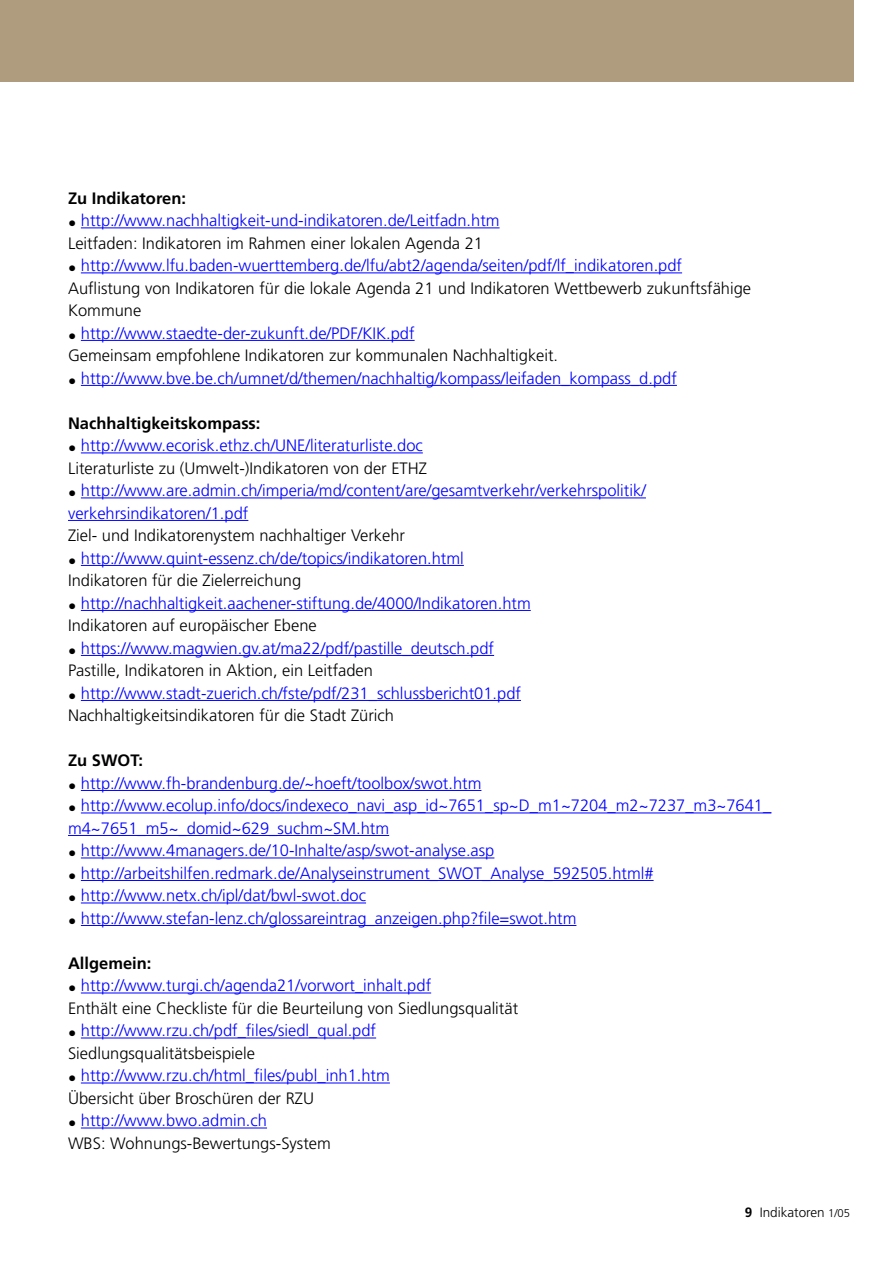
<style>
.page{position:relative;width:893px;height:1263px;background:#fff}
.page>*{position:absolute;margin:0;border:0;box-sizing:border-box;transform-origin:0 0}
.t1{font:300 16.5px/22.5px "Frutiger";color:#00f}
.t2{font:300 16.5px/22.5px "Frutiger";color:#000}
.t3{font:700 16.5px "Frutiger";color:#000}
.t4{font:300 13.5px "Frutiger";color:#000}
.s1{font-weight:400;color:#000}
.s2{color:#000}
.s3{font-weight:400}
.s4{color:#00f}
.s5{font-weight:700}
.s6{font-size:11.25px}
</style>
<div class="page">
<div style="left:0;top:0;width:853px;height:82px;background:#af9c7e"></div>
<hr style="left:81px;top:227px;width:419px;height:1px;background:#00f">
<hr style="left:81px;top:272px;width:601px;height:1px;background:#00f">
<hr style="left:81px;top:340px;width:334px;height:1px;background:#00f">
<hr style="left:81px;top:385px;width:596px;height:1px;background:#00f">
<hr style="left:81px;top:452px;width:342px;height:1px;background:#00f">
<hr style="left:81px;top:497px;width:565px;height:1px;background:#00f">
<hr style="left:68px;top:520px;width:180px;height:1px;background:#00f">
<hr style="left:81px;top:565px;width:383px;height:1px;background:#00f">
<hr style="left:81px;top:610px;width:450px;height:1px;background:#00f">
<hr style="left:81px;top:655px;width:413px;height:1px;background:#00f">
<hr style="left:81px;top:700px;width:440px;height:1px;background:#00f">
<hr style="left:81px;top:790px;width:400px;height:1px;background:#00f">
<hr style="left:81px;top:812px;width:690px;height:1px;background:#00f">
<hr style="left:68px;top:835px;width:321px;height:1px;background:#00f">
<hr style="left:81px;top:857px;width:413px;height:1px;background:#00f">
<hr style="left:81px;top:880px;width:573px;height:1px;background:#00f">
<hr style="left:81px;top:902px;width:285px;height:1px;background:#00f">
<hr style="left:81px;top:925px;width:495px;height:1px;background:#00f">
<hr style="left:81px;top:992px;width:350px;height:1px;background:#00f">
<hr style="left:81px;top:1037px;width:295px;height:1px;background:#00f">
<hr style="left:81px;top:1082px;width:309px;height:1px;background:#00f">
<hr style="left:81px;top:1127px;width:186px;height:1px;background:#00f">
<p class="t3" style="left:68px;top:188px;width:119px">Zu Indikatoren:</p>
<p class="t1" style="left:68px;top:210px;width:433px"><span class="s1">•</span> http://www.nachhaltigkeit-und-indikatoren.de/Leitfadn.htm<br><span class="s2">Leitfaden: Indikatoren im Rahmen einer lokalen Agenda 21</span></p>
<p class="t2" style="left:68px;top:255px;width:685px"><span class="s3">•</span> <span class="s4">http://www.lfu.baden-wuerttemberg.de/lfu/abt2/agenda/seiten/pdf/lf_indikatoren.pdf<br></span>Auflistung von Indikatoren für die lokale Agenda 21 und Indikatoren Wettbewerb zukunftsfähige<br>Kommune</p>
<p class="t2" style="left:68px;top:322px;width:492px"><span class="s3">•</span> <span class="s4">http://www.staedte-der-zukunft.de/PDF/KIK.pdf<br></span>Gemeinsam empfohlene Indikatoren zur kommunalen Nachhaltigkeit.</p>
<p class="t1" style="left:68px;top:367px;width:610px"><span class="s1">•</span> http://www.bve.be.ch/umnet/d/themen/nachhaltig/kompass/leifaden_kompass_d.pdf</p>
<p class="t3" style="left:68px;top:413px;width:194px">Nachhaltigkeitskompass:</p>
<p class="t1" style="left:68px;top:435px;width:361px"><span class="s1">•</span> http://www.ecorisk.ethz.ch/UNE/literaturliste.doc<br><span class="s2">Literaturliste zu (Umwelt-)Indikatoren von der ETHZ</span></p>
<p class="t1" style="left:68px;top:480px;width:579px"><span class="s1">•</span> http://www.are.admin.ch/imperia/md/content/are/gesamtverkehr/verkehrspolitik/ verkehrsindikatoren/1.pdf</p>
<p class="t2" style="left:68px;top:525px;width:339px">Ziel- und Indikatorenystem nachhaltiger Verkehr</p>
<p class="t1" style="left:68px;top:547px;width:397px"><span class="s1">•</span> http://www.quint-essenz.ch/de/topics/indikatoren.html<br><span class="s2">Indikatoren für die Zielerreichung</span></p>
<p class="t1" style="left:68px;top:592px;width:464px"><span class="s1">•</span> http://nachhaltigkeit.aachener-stiftung.de/4000/Indikatoren.htm<br><span class="s2">Indikatoren auf europäischer Ebene</span></p>
<p class="t1" style="left:68px;top:637px;width:428px"><span class="s1">•</span> https://www.magwien.gv.at/ma22/pdf/pastille_deutsch.pdf<br><span class="s2">Pastille, Indikatoren in Aktion, ein Leitfaden</span></p>
<p class="t1" style="left:68px;top:682px;width:454px"><span class="s1">•</span> http://www.stadt-zuerich.ch/fste/pdf/231_schlussbericht01.pdf<br><span class="s2">Nachhaltigkeitsindikatoren für die Stadt Zürich</span></p>
<p class="t3" style="left:68px;top:751px;width:76px">Zu SWOT:</p>
<p class="t1" style="left:68px;top:772px;width:415px"><span class="s1">•</span> http://www.fh-brandenburg.de/~hoeft/toolbox/swot.htm</p>
<p class="t1" style="left:68px;top:795px;width:705px"><span class="s1">•</span> http://www.ecolup.info/docs/indexeco_navi_asp_id~7651_sp~D_m1~7204_m2~7237_m3~7641_ m4~7651_m5~_domid~629_suchm~SM.htm</p>
<p class="t1" style="left:68px;top:840px;width:428px"><span class="s1">•</span> http://www.4managers.de/10-Inhalte/asp/swot-analyse.asp</p>
<p class="t1" style="left:68px;top:862px;width:587px"><span class="s1">•</span> http://arbeitshilfen.redmark.de/Analyseinstrument_SWOT_Analyse_592505.html#</p>
<p class="t1" style="left:68px;top:885px;width:299px"><span class="s1">•</span> http://www.netx.ch/ipl/dat/bwl-swot.doc</p>
<p class="t1" style="left:68px;top:907px;width:510px"><span class="s1">•</span> http://www.stefan-lenz.ch/glossareintrag_anzeigen.php?file=swot.htm</p>
<p class="t3" style="left:68px;top:953px;width:85px">Allgemein:</p>
<p class="t2" style="left:68px;top:975px;width:452px"><span class="s3">•</span> <span class="s4">http://www.turgi.ch/agenda21/vorwort_inhalt.pdf<br></span>Enthält eine Checkliste für die Beurteilung von Siedlungsqualität</p>
<p class="t1" style="left:68px;top:1020px;width:310px"><span class="s1">•</span> http://www.rzu.ch/pdf_files/siedl_qual.pdf<br><span class="s2">Siedlungsqualitätsbeispiele</span></p>
<p class="t1" style="left:68px;top:1065px;width:323px"><span class="s1">•</span> http://www.rzu.ch/html_files/publ_inh1.htm<br><span class="s2">Übersicht über Broschüren der RZU</span></p>
<p class="t2" style="left:68px;top:1110px;width:264px"><span class="s3">•</span> <span class="s4">http://www.bwo.admin.ch<br></span>WBS: Wohnungs-Bewertungs-System</p>
<p class="t4" style="left:745px;top:1204px;width:107px"><span class="s5">9</span> Indikatoren <span class="s6">1/05</span></p>
</div>
